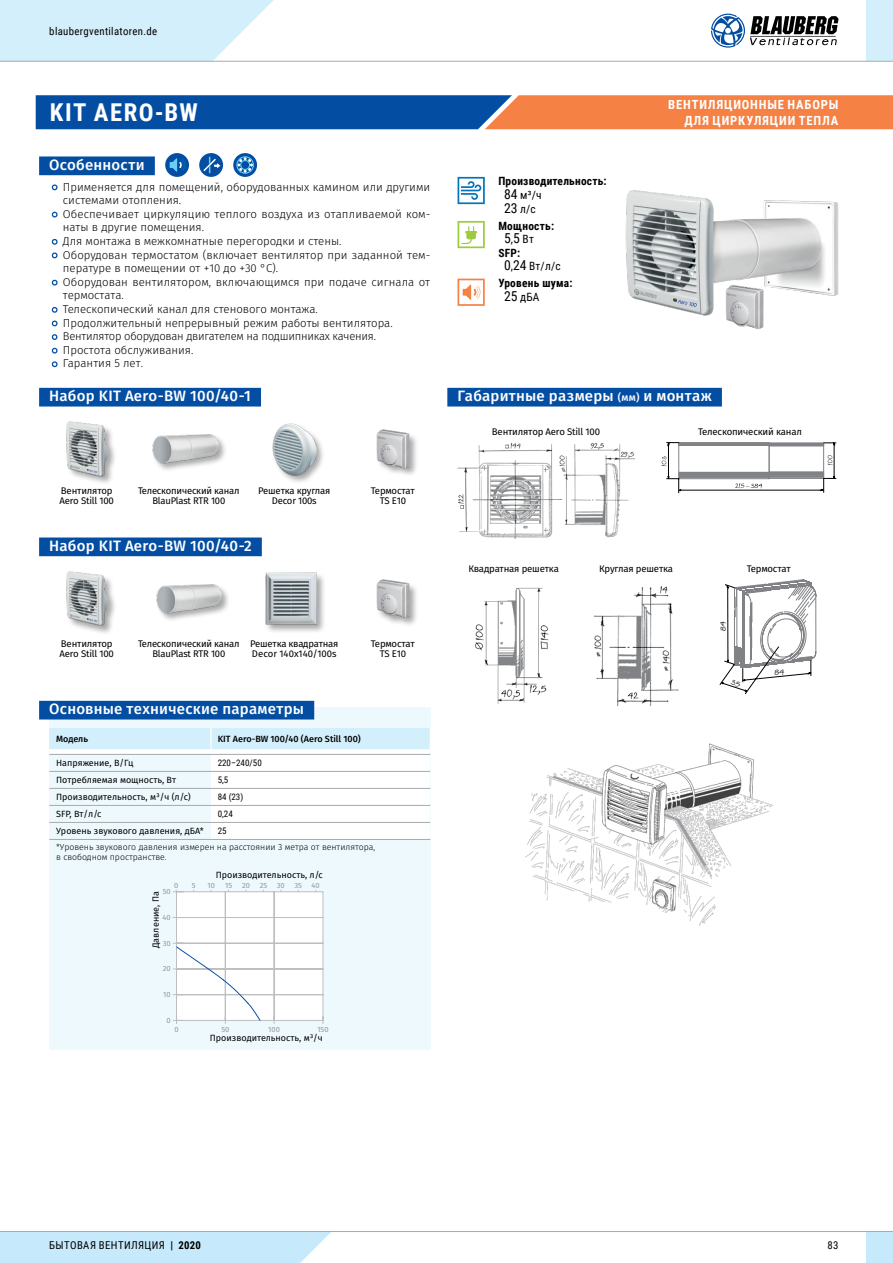
<style>
.page{position:relative;width:893px;height:1263px;background:#fff}
.page>*{position:absolute;margin:0;border:0;box-sizing:border-box;transform-origin:0 0}
.t1{font:700 24.6px "Roboto Condensed";letter-spacing:.06em;color:#fff}
.t2{font:500 15px "Fira Sans";letter-spacing:.015em;color:#fff}
.t3{font:700 12.6px/15.3px "Roboto Condensed";letter-spacing:.065em;color:#fff;text-align:right}
.t4{font:300 11.4px/13.6px "Fira Sans";color:#000}
.t5{font:700 11.4px/13.6px "Roboto Condensed";letter-spacing:.02em;color:#000}
.t6{font:11.4px "Roboto Condensed";color:#000}
.t7{font:10.8px "Roboto Condensed";letter-spacing:.035em;color:#000}
.t8{font:9.6px/10.2px "Fira Sans";letter-spacing:-.02em;color:#000;text-align:center}
.t9{font:9px "Fira Sans";color:#000}
.t10{font:500 9px "Fira Sans";color:#000}
.t11{font:9px "Roboto Condensed";color:#000}
.t12{font:300 8.7px/10.2px "Fira Sans";color:#000}
.t13{font:7.8px "Birch C";color:#000}
.t14{font:7.5px "Fira Sans";color:#939598}
.s1{font-weight:400;font-size:13.65px}
.s2{font-weight:400}
.s3{font-size:13.65px}
.s4{font-size:10.5px}
.s5{font-weight:700}
</style>
<div class="page">
<svg style="left:36px;top:95px;width:857px;height:34px;background:#746779"></svg>
<div style="left:39px;top:156px;width:116px;height:19px;background:#034ea2"></div>
<svg style="left:51px;top:184px;width:7px;height:7px"></svg>
<svg style="left:51px;top:211px;width:7px;height:7px"></svg>
<svg style="left:51px;top:239px;width:7px;height:6px"></svg>
<svg style="left:51px;top:252px;width:7px;height:7px"></svg>
<svg style="left:51px;top:279px;width:7px;height:7px"></svg>
<svg style="left:51px;top:307px;width:7px;height:6px"></svg>
<svg style="left:51px;top:320px;width:7px;height:7px"></svg>
<svg style="left:51px;top:334px;width:7px;height:6px"></svg>
<svg style="left:51px;top:347px;width:7px;height:7px"></svg>
<svg style="left:51px;top:361px;width:7px;height:7px"></svg>
<svg style="left:199px;top:153px;width:24px;height:24px"></svg>
<svg style="left:203px;top:157px;width:17px;height:16px"></svg>
<svg style="left:233px;top:153px;width:24px;height:24px"></svg>
<svg style="left:236px;top:156px;width:18px;height:18px"></svg>
<div style="left:165px;top:153px;width:24px;height:24px;background:#034ea2;border-radius:50%"></div>
<svg style="left:170px;top:158px;width:15px;height:14px"></svg>
<img style="left:625px;top:190px;width:213px;height:139px">
<img style="left:525px;top:743px;width:248px;height:183px">
<div style="left:49px;top:708px;width:381px;height:342px;background:#eef9fe"></div>
<div style="left:39px;top:701px;width:275px;height:18px;background:#034ea2"></div>
<svg style="left:49px;top:728px;width:382px;height:111px"></svg>
<hr style="left:49px;top:754px;width:162px;height:1px;background:#a7a9ac">
<hr style="left:49px;top:839px;width:162px;height:1px;background:#a7a9ac">
<hr style="left:211px;top:754px;width:219px;height:1px;background:#a7a9ac">
<hr style="left:211px;top:839px;width:219px;height:1px;background:#a7a9ac">
<svg style="left:173px;top:890px;width:150px;height:134px;background:#f6f8f9"></svg>
<svg style="left:458px;top:177px;width:27px;height:27px"></svg>
<svg style="left:458px;top:221px;width:27px;height:27px"></svg>
<svg style="left:458px;top:279px;width:27px;height:27px"></svg>
<div style="left:39px;top:388px;width:222px;height:18px;background:#034ea2"></div>
<div style="left:272px;top:423px;width:54px;height:62px;background:#000;opacity:.35"></div>
<img style="left:272px;top:423px;width:44px;height:52px">
<div style="left:152px;top:434px;width:75px;height:39px;background:#000;opacity:.35"></div>
<img style="left:153px;top:434px;width:65px;height:30px">
<div style="left:376px;top:430px;width:43px;height:48px;background:#000;opacity:.35"></div>
<img style="left:376px;top:430px;width:34px;height:38px">
<div style="left:66px;top:422px;width:51px;height:64px;background:#000;opacity:.35"></div>
<img style="left:66px;top:422px;width:41px;height:54px">
<div style="left:39px;top:537px;width:223px;height:19px;background:#034ea2"></div>
<div style="left:265px;top:572px;width:61px;height:62px;background:#000;opacity:.35"></div>
<img style="left:265px;top:573px;width:52px;height:51px">
<div style="left:156px;top:584px;width:75px;height:39px;background:#000;opacity:.35"></div>
<img style="left:156px;top:584px;width:65px;height:29px">
<div style="left:376px;top:579px;width:43px;height:48px;background:#000;opacity:.35"></div>
<img style="left:376px;top:580px;width:34px;height:38px">
<div style="left:66px;top:571px;width:51px;height:65px;background:#000;opacity:.35"></div>
<img style="left:66px;top:571px;width:41px;height:55px">
<div style="left:447px;top:388px;width:275px;height:18px;background:#034ea2"></div>
<img style="left:594px;top:586px;width:85px;height:120px">
<img style="left:475px;top:587px;width:74px;height:117px">
<svg style="left:662px;top:442px;width:174px;height:51px"></svg>
<img style="left:458px;top:443px;width:176px;height:95px">
<div style="left:866px;top:1231px;width:27px;height:32px;background:#c6eafb"></div>
<div style="left:0;top:1232px;width:331px;height:31px;background:#c6eafb"></div>
<hr style="left:0;top:1231px;width:893px;height:1px;background:#a7a9ac">
<div style="left:866px;top:0;width:27px;height:61px;background:#d3effc"></div>
<svg style="left:0;top:0;width:295px;height:61px"></svg>
<hr style="left:0;top:61px;width:893px;height:1px;background:#a7a9ac">
<svg style="left:711px;top:14px;width:127px;height:34px"></svg>
<svg style="left:720px;top:579px;width:96px;height:115px"></svg>
<p class="t7" style="left:49px;top:23px;width:109px">blaubergventilatoren.de</p>
<h1 class="t1" style="left:50px;top:95px;width:150px">KIT AERO-BW</h1>
<p class="t3" style="left:668px;top:97px;width:172px">ВЕНТИЛЯЦИОННЫЕ НАБОРЫ<br>ДЛЯ ЦИРКУЛЯЦИИ ТЕПЛА</p>
<h2 class="t2" style="left:49px;top:154px;width:97px">Особенности</h2>
<p class="t4" style="left:63px;top:181px;width:369px">Применяется для помещений, оборудованных камином или другими системами отопления.<br>Обеспечивает циркуляцию теплого воздуха из отапливаемой ком&shy;наты в другие помещения.<br>Для монтажа в межкомнатные перегородки и стены.<br>Оборудован термостатом (включает вентилятор при заданной тем&shy;пературе в помещении от +10 до +30 °С).<br>Оборудован вентилятором, включающимся при подаче сигнала от термостата.<br>Телескопический канал для стенового монтажа.<br>Продолжительный непрерывный режим работы вентилятора.<br>Вентилятор оборудован двигателем на подшипниках качения.<br>Простота обслуживания.<br>Гарантия 5 лет.</p>
<p class="t5" style="left:504px;top:174px;width:104px;text-indent:-6px">Производительность:<br><span class="s1">84</span> <span class="s2">м³/ч<br></span><span class="s1">23</span> <span class="s2">л/с</span></p>
<p class="t5" style="left:498px;top:218px;width:57px">Мощность:</p>
<p class="t6" style="left:504px;top:231px;width:31px"><span class="s3">5</span>,<span class="s3">5</span> Вт</p>
<p class="t5" style="left:498px;top:245px;width:23px">SFP:</p>
<p class="t6" style="left:504px;top:258px;width:58px"><span class="s3">0</span>,<span class="s3">24</span> Вт/л/с</p>
<p class="t5" style="left:504px;top:276px;width:70px;text-indent:-6px">Уровень шума:<br><span class="s1">25</span> <span class="s2">дБА</span></p>
<h2 class="t2" style="left:49px;top:386px;width:203px">Набор KIT Aero-BW 100/40-1</h2>
<p class="t8" style="left:138px;top:486px;width:103px">Телескопический канал<br>BlauPlast RTR 100</p>
<h2 class="t2" style="left:49px;top:535px;width:204px">Набор KIT Aero-BW 100/40-2</h2>
<p class="t8" style="left:60px;top:486px;width:56px;text-align:left">Вентилятор<br>Aero Still 100</p>
<p class="t8" style="left:258px;top:486px;width:74px">Решетка круглая<br>Decor 100s</p>
<p class="t8" style="left:371px;top:486px;width:45px">Термостат<br>TS E10</p>
<p class="t8" style="left:138px;top:639px;width:103px">Телескопический канал<br>BlauPlast RTR 100</p>
<p class="t8" style="left:60px;top:639px;width:56px;text-align:left">Вентилятор<br>Aero Still 100</p>
<p class="t8" style="left:250px;top:639px;width:90px;text-align:left">Решетка квадратная<br>Decor 140x140/100s</p>
<p class="t8" style="left:371px;top:639px;width:45px">Термостат<br>TS E10</p>
<h2 class="t2" style="left:49px;top:699px;width:256px">Основные технические параметры</h2>
<p class="t10" style="left:56px;top:732px;width:33px">Модель</p>
<p class="t10" style="left:218px;top:732px;width:145px">KIT Aero-BW 100/40 (Aero Still 100)</p>
<p class="t9" style="left:56px;top:756px;width:79px">Напряжение, В/Гц</p>
<p class="t11" style="left:218px;top:756px;width:46px">220–240/50</p>
<p class="t9" style="left:56px;top:773px;width:121px">Потребляемая мощность, Вт</p>
<p class="t11" style="left:218px;top:774px;width:12px">5,5</p>
<p class="t9" style="left:56px;top:790px;width:136px">Производительность, м³/ч (л/с)</p>
<p class="t11" style="left:218px;top:791px;width:27px">84 (23)</p>
<p class="t9" style="left:56px;top:807px;width:47px">SFP, Вт/л/с</p>
<p class="t11" style="left:218px;top:808px;width:17px">0,24</p>
<p class="t9" style="left:56px;top:824px;width:149px">Уровень звукового давления, дБА*</p>
<p class="t11" style="left:218px;top:825px;width:10px">25</p>
<p class="t12" style="left:56px;top:842px;width:321px">*Уровень звукового давления измерен на расстоянии 3 метра от вентилятора, в свободном пространстве.</p>
<p class="t9" style="left:216px;top:868px;width:109px">Производительность, л/с</p>
<p class="t14" style="left:174px;top:880px;width:6px">0</p>
<p class="t14" style="left:192px;top:880px;width:5px">5</p>
<p class="t14" style="left:207px;top:880px;width:9px">10</p>
<p class="t14" style="left:225px;top:880px;width:9px">15</p>
<p class="t14" style="left:242px;top:880px;width:9px">20</p>
<p class="t14" style="left:260px;top:880px;width:9px">25</p>
<p class="t14" style="left:277px;top:880px;width:9px">30</p>
<p class="t14" style="left:295px;top:880px;width:9px">35</p>
<p class="t14" style="left:312px;top:880px;width:10px">40</p>
<p class="t14" style="left:163px;top:886px;width:9px">50</p>
<p class="t14" style="left:163px;top:912px;width:10px">40</p>
<p class="t9" style="left:149px;top:948px;width:58px;rotate:-90deg">Давление, Па</p>
<p class="t14" style="left:163px;top:938px;width:9px">30</p>
<p class="t14" style="left:163px;top:963px;width:9px">20</p>
<p class="t14" style="left:163px;top:989px;width:9px">10</p>
<p class="t14" style="left:167px;top:1015px;width:6px">0</p>
<p class="t14" style="left:174px;top:1024px;width:6px">0</p>
<p class="t14" style="left:221px;top:1024px;width:9px">50</p>
<p class="t14" style="left:268px;top:1024px;width:13px">100</p>
<p class="t14" style="left:317px;top:1024px;width:13px">150</p>
<p class="t9" style="left:210px;top:1032px;width:115px">Производительность, м³/ч</p>
<h2 class="t2" style="left:458px;top:386px;width:256px">Габаритные размеры <span class="s4">(мм)</span> и монтаж</h2>
<p class="t8" style="left:492px;top:428px;width:110px">Вентилятор Aero Still 100</p>
<p class="t8" style="left:698px;top:428px;width:105px">Телескопический канал</p>
<p class="t8" style="left:468px;top:564px;width:92px">Квадратная решетка</p>
<p class="t8" style="left:599px;top:564px;width:76px">Круглая решетка</p>
<p class="t8" style="left:747px;top:564px;width:45px">Термостат</p>
<p class="t13" style="left:718px;top:631px;width:11px;rotate:-90deg">84</p>
<p class="t7" style="left:49px;top:1238px;width:153px">БЫТОВАЯ ВЕНТИЛЯЦИЯ <span class="s5">| 2020</span></p>
<p class="t7" style="left:827px;top:1238px;width:13px">83</p>
</div>
